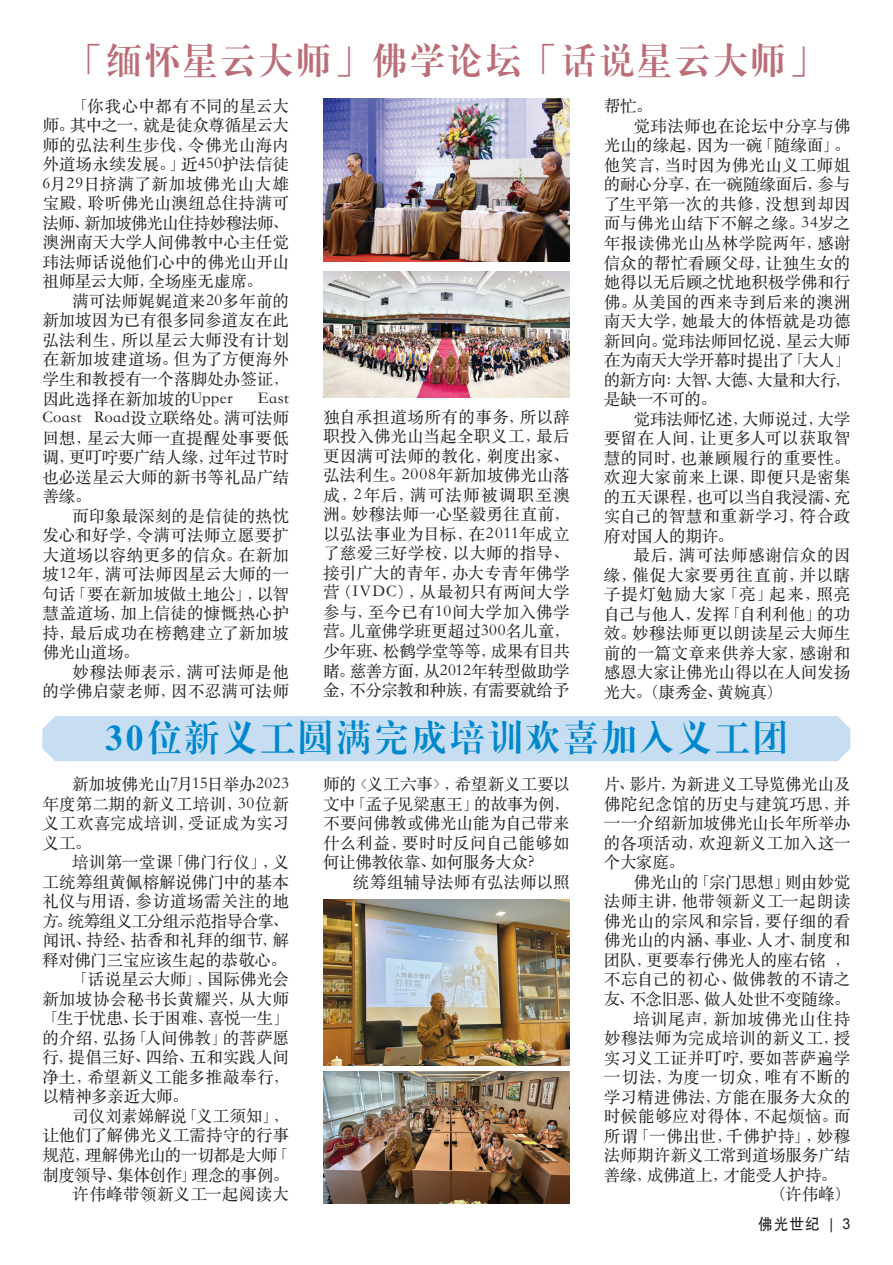
<style>
.page{position:relative;width:893px;height:1265px;background:#fff}
.page>*{position:absolute;margin:0;border:0;box-sizing:border-box;transform-origin:0 0}
.t1{font:36px "JQ Biao Song JT";letter-spacing:.11em;color:#bb6e78;scale:.95 1}
.t2{font:36px "JQ Biao Song JT";letter-spacing:.11em;color:#0088ce;scale:.95 1}
.t3{font:16.5px/19.5px "ST Songti SC Regular";letter-spacing:.005em;color:#231f20;text-align:justify}
.t4{font:16.5px/19.5px "ST Songti SC Regular";letter-spacing:.03em;color:#231f20;text-align:right}
.t5{font:16.5px "ST Songti SC Regular";letter-spacing:-.015em;color:#231f20}
.t6{font:16.5px "ST Songti SC Regular";letter-spacing:.025em;color:#231f20}
.t7{font:16.5px "ST Songti SC Regular";letter-spacing:-.035em;color:#231f20}
.t8{font:16.5px "ST Songti SC Regular";letter-spacing:.05em;color:#231f20}
.t9{font:16.5px "ST Songti SC Regular";letter-spacing:.035em;color:#231f20}
.t10{font:16.5px "ST Songti SC Regular";letter-spacing:-.025em;color:#231f20}
.t11{font:16.5px "ST Songti SC Regular";letter-spacing:-.02em;color:#231f20}
.t12{font:16.5px "ST Songti SC Regular";letter-spacing:-.05em;color:#231f20}
.t13{font:16.5px "ST Songti SC Regular";letter-spacing:-.03em;color:#231f20}
.t14{font:16.5px "ST Songti SC Regular";letter-spacing:.055em;color:#231f20}
.t15{font:16.5px "ST Songti SC Regular";letter-spacing:.08em;color:#231f20}
.t16{font:16.5px "ST Songti SC Regular";letter-spacing:.045em;color:#231f20}
.t17{font:16.5px "ST Songti SC Regular";letter-spacing:.04em;color:#231f20}
.t18{font:15px "SIL Hei Med Jian";color:#231f20;scale:.95 1}
.s1{font-family:"Arial"}
</style>
<div class="page">
<img style="left:323px;top:900px;width:247px;height:165px">
<div style="left:42px;top:716px;width:808px;height:45px;background:#c6ddf2"></div>
<img style="left:323px;top:99px;width:247px;height:162px">
<img style="left:323px;top:272px;width:247px;height:125px">
<img style="left:323px;top:1071px;width:247px;height:132px">
<h1 class="t1" style="left:69px;top:42px;width:795px">「缅怀星云大师」佛学论坛「话说星云大师」</h1>
<p class="t3" style="left:604px;top:96px;width:50px">帮忙。</p>
<p class="t3" style="left:633px;top:115px;width:218px">觉玮法师也在论坛中分享与佛</p>
<p class="t3" style="left:604px;top:135px;width:248px">光山的缘起，因为一碗「随缘面」。</p>
<p class="t3" style="left:604px;top:154px;width:248px">他笑言，当时因为佛光山义工师姐</p>
<p class="t13" style="left:604px;top:174px;width:248px">的耐心分享，在一碗随缘面后，参与</p>
<p class="t3" style="left:604px;top:193px;width:248px">了生平第一次的共修，没想到却因</p>
<p class="t3" style="left:604px;top:213px;width:248px">而与佛光山结下不解之缘。34岁之</p>
<p class="t3" style="left:604px;top:232px;width:248px">年报读佛光山丛林学院两年，感谢</p>
<p class="t4" style="left:604px;top:252px;width:248px">信众的帮忙看顾父母，让独生女的</p>
<p class="t3" style="left:604px;top:271px;width:248px">她得以无后顾之忧地积极学佛和行</p>
<p class="t3" style="left:604px;top:291px;width:248px">佛。从美国的西来寺到后来的澳洲</p>
<p class="t3" style="left:604px;top:310px;width:248px">南天大学，她最大的体悟就是功德</p>
<p class="t10" style="left:604px;top:330px;width:248px">新回向。觉玮法师回忆说，星云大师</p>
<p class="t7" style="left:604px;top:350px;width:248px">在为南天大学开幕时提出了「大人」</p>
<p class="t12" style="left:604px;top:369px;width:248px">的新方向：大智、大德、大量和大行，</p>
<p class="t3" style="left:604px;top:388px;width:114px">是缺一不可的。</p>
<p class="t3" style="left:633px;top:408px;width:218px">觉玮法师忆述，大师说过，大学</p>
<p class="t6" style="left:604px;top:428px;width:248px">要留在人间，让更多人可以获取智</p>
<p class="t9" style="left:604px;top:447px;width:248px">慧的同时，也兼顾履行的重要性。</p>
<p class="t3" style="left:604px;top:467px;width:248px">欢迎大家前来上课，即便只是密集</p>
<p class="t5" style="left:604px;top:486px;width:248px">的五天课程，也可以当自我浸濡、充</p>
<p class="t4" style="left:604px;top:506px;width:248px">实自己的智慧和重新学习，符合政</p>
<p class="t3" style="left:604px;top:525px;width:131px">府对国人的期许。</p>
<p class="t16" style="left:633px;top:545px;width:218px">最后，满可法师感谢信众的因</p>
<p class="t14" style="left:604px;top:564px;width:248px">缘，催促大家要勇往直前，并以瞎</p>
<p class="t15" style="left:604px;top:584px;width:248px">子提灯勉励大家「亮」起来，照亮</p>
<p class="t3" style="left:604px;top:603px;width:248px">自己与他人，发挥「自利利他」的功</p>
<p class="t3" style="left:604px;top:623px;width:248px">效。妙穆法师更以朗读星云大师生</p>
<p class="t3" style="left:604px;top:642px;width:248px">前的一篇文章来供养大家，感谢和</p>
<p class="t3" style="left:604px;top:662px;width:248px">感恩大家让佛光山得以在人间发扬</p>
<p class="t3" style="left:604px;top:681px;width:180px">光大。（康秀金、黄婉真）</p>
<p class="t3" style="left:42px;top:95px;width:248px;text-indent:30px">「你我心中都有不同的星云大师。其中之一，就是徒众尊循星云大师的弘法利生步伐，令佛光山海内外道场永续发展。」近450护法信徒6月29日挤满了新加坡佛光山大雄宝殿，聆听佛光山澳纽总住持满可法师、新加坡佛光山住持妙穆法师、澳洲南天大学人间佛教中心主任觉玮法师话说他们心中的佛光山开山祖师星云大师，全场座无虚席。</p>
<p class="t3" style="left:42px;top:290px;width:248px;text-indent:30px">满可法师娓娓道来20多年前的新加坡因为已有很多同参道友在此弘法利生，所以星云大师没有计划在新加坡建道场。但为了方便海外学生和教授有一个落脚处办签证，因此选择在新加坡的Upper</p>
<p class="t3" style="left:42px;top:388px;width:248px;text-indent:215px">East Coast Road设立联络处。满可法师回想，星云大师一直提醒处事要低调，更叮咛要广结人缘，过年过节时也必送星云大师的新书等礼品广结善缘。</p>
<p class="t3" style="left:42px;top:505px;width:248px;text-indent:30px">而印象最深刻的是信徒的热忱发心和好学，令满可法师立愿要扩大道场以容纳更多的信众。在新加坡12年，满可法师因星云大师的一句话「要在新加坡做土地公」，以智慧盖道场，加上信徒的慷慨热心护持，最后成功在榜鹅建立了新加坡佛光山道场。</p>
<p class="t4" style="left:42px;top:661px;width:248px">妙穆法师表示，满可法师是他<br>的学佛启蒙老师，因不忍满可法师</p>
<p class="t3" style="left:323px;top:406px;width:248px">独自承担道场所有的事务，所以辞职投入佛光山当起全职义工，最后更因满可法师的教化，剃度出家、弘法利生。2008年新加坡佛光山落成，2年后，满可法师被调职至澳洲。妙穆法师一心坚毅勇往直前，以弘法事业为目标，在2011年成立了慈爱三好学校，以大师的指导、接引广大的青年，办大专青年佛学营（IVDC），从最初只有两间大学参与，至今已有10间大学加入佛学营。儿童佛学班更超过300名儿童，少年班、松鹤学堂等等，成果有目共睹。慈善方面，从2012年转型做助学金，不分宗教和种族，有需要就给予</p>
<h1 class="t2" style="left:105px;top:719px;width:719px">30位新义工圆满完成培训欢喜加入义工团</h1>
<p class="t3" style="left:42px;top:774px;width:248px;text-indent:30px">新加坡佛光山7月15日举办2023年度第二期的新义工培训，30位新义工欢喜完成培训，受证成为实习义工。</p>
<p class="t3" style="left:72px;top:852px;width:218px">培训第一堂课「佛门行仪」，义</p>
<p class="t3" style="left:42px;top:871px;width:248px">工统筹组黄佩榕解说佛门中的基本</p>
<p class="t6" style="left:42px;top:891px;width:248px">礼仪与用语，参访道场需关注的地</p>
<p class="t7" style="left:42px;top:910px;width:248px">方。统筹组义工分组示范指导合掌、</p>
<p class="t3" style="left:42px;top:930px;width:248px">闻讯、持经、拈香和礼拜的细节，解</p>
<p class="t5" style="left:42px;top:949px;width:246px">释对佛门三宝应该生起的恭敬心。</p>
<p class="t5" style="left:72px;top:969px;width:218px">「话说星云大师」，国际佛光会</p>
<p class="t4" style="left:42px;top:988px;width:248px">新加坡协会秘书长黄耀兴，从大师</p>
<p class="t11" style="left:42px;top:1008px;width:248px">「生于忧患、长于困难、喜悦一生」</p>
<p class="t3" style="left:42px;top:1027px;width:248px">的介绍，弘扬「人间佛教」的菩萨愿</p>
<p class="t3" style="left:42px;top:1047px;width:248px">行，提倡三好、四给、五和实践人间</p>
<p class="t4" style="left:42px;top:1066px;width:248px">净土，希望新义工能多推敲奉行，</p>
<p class="t11" style="left:42px;top:1086px;width:147px">以精神多亲近大师。</p>
<p class="t3" style="left:72px;top:1105px;width:218px">司仪刘素娣解说「义工须知」，</p>
<p class="t3" style="left:42px;top:1125px;width:248px">让他们了解佛光义工需持守的行事</p>
<p class="t7" style="left:42px;top:1144px;width:248px">规范，理解佛光山的一切都是大师「</p>
<p class="t10" style="left:42px;top:1164px;width:248px">制度领导、集体创作」理念的事例。</p>
<p class="t9" style="left:72px;top:1183px;width:218px">许伟峰带领新义工一起阅读大</p>
<p class="t3" style="left:323px;top:774px;width:248px">师的〈义工六事〉，希望新义工要以文中「孟子见梁惠王」的故事为例，不要问佛教或佛光山能为自己带来什么利益，要时时反问自己能够如何让佛教依靠、如何服务大众？</p>
<p class="t3" style="left:353px;top:871px;width:218px">统筹组辅导法师有弘法师以照</p>
<p class="t3" style="left:604px;top:774px;width:248px">片、影片，为新进义工导览佛光山及佛陀纪念馆的历史与建筑巧思，并一一介绍新加坡佛光山长年所举办的各项活动，欢迎新义工加入这一个大家庭。</p>
<p class="t5" style="left:633px;top:871px;width:218px">佛光山的「宗门思想」则由妙觉</p>
<p class="t9" style="left:604px;top:891px;width:248px">法师主讲，他带领新义工一起朗读</p>
<p class="t6" style="left:604px;top:910px;width:248px">佛光山的宗风和宗旨，要仔细的看</p>
<p class="t3" style="left:604px;top:930px;width:248px">佛光山的内涵、事业、人才、制度和</p>
<p class="t5" style="left:604px;top:949px;width:248px">团队，更要奉行佛光人的座右铭 ，</p>
<p class="t3" style="left:604px;top:969px;width:248px">不忘自己的初心、做佛教的不请之</p>
<p class="t5" style="left:604px;top:988px;width:248px">友、不念旧恶、做人处世不变随缘。</p>
<p class="t17" style="left:633px;top:1008px;width:218px">培训尾声，新加坡佛光山住持</p>
<p class="t3" style="left:604px;top:1027px;width:248px">妙穆法师为完成培训的新义工，授</p>
<p class="t4" style="left:604px;top:1047px;width:248px">实习义工证并叮咛，要如菩萨遍学</p>
<p class="t8" style="left:604px;top:1066px;width:248px">一切法，为度一切众，唯有不断的</p>
<p class="t6" style="left:604px;top:1086px;width:248px">学习精进佛法，方能在服务大众的</p>
<p class="t8" style="left:604px;top:1105px;width:248px">时候能够应对得体，不起烦恼。而</p>
<p class="t8" style="left:604px;top:1125px;width:248px">所谓「一佛出世，千佛护持」，妙穆</p>
<p class="t3" style="left:604px;top:1144px;width:248px">法师期许新义工常到道场服务广结</p>
<p class="t3" style="left:604px;top:1164px;width:235px">善缘，成佛道上，才能受人护持。</p>
<p class="t3" style="left:770px;top:1183px;width:82px">（许伟峰）</p>
<p class="t18" style="left:758px;top:1213px;width:99px">佛光世纪 <span class="s1">| 3</span></p>
</div>
